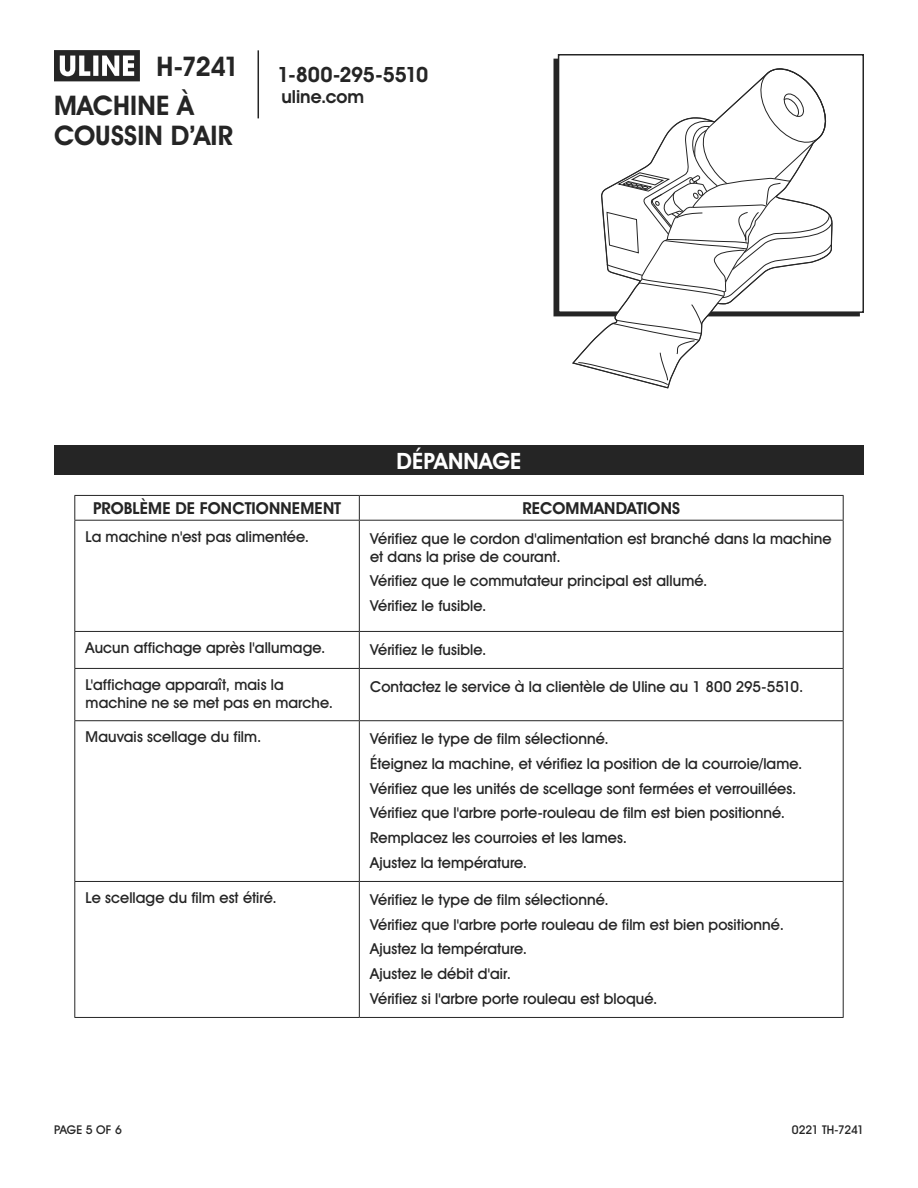
<style>
.page{position:relative;width:918px;height:1188px;background:#fff}
.page>*{position:absolute;margin:0;border:0;box-sizing:border-box;transform-origin:0 0}
.t1{font:700 27px/30px "Uline Two Knine";letter-spacing:.005em;color:#252525}
.Heading_Bar{font:700 22.5px "Uline Two Knine";letter-spacing:.005em;color:#fff}
.t2{font:700 21px "Uline Two Knine";letter-spacing:-.02em;color:#252525}
.t3{font:700 18px "Uline Two Knine";color:#252525}
.Troubleshooting_Head{font:700 16.5px "Uline Two Knine";letter-spacing:.01em;color:#252525}
.Troubleshooting_Body{font:15px/18px "Uline Two Knine";letter-spacing:.005em;color:#252525}
.t4{font:12px "Uline Two Knine";letter-spacing:-.005em;color:#252525}
</style>
<div class="page">
<hr style="left:258px;top:50px;width:1px;height:68px;background:#252525">
<svg style="left:54px;top:50px;width:86px;height:31px"></svg>
<div style="left:558px;top:54px;width:306px;height:259px;border:2px solid #252525"></div>
<svg style="left:578px;top:68px;width:254px;height:317px"></svg>
<div style="left:54px;top:446px;width:810px;height:30px;background:#252525"></div>
<svg style="left:359px;top:496px;width:1px;height:24px"></svg>
<hr style="left:359px;top:521px;width:1px;height:110px;background:#252525">
<hr style="left:359px;top:632px;width:1px;height:36px;background:#252525">
<hr style="left:359px;top:669px;width:1px;height:51px;background:#252525">
<hr style="left:359px;top:721px;width:1px;height:160px;background:#252525">
<hr style="left:359px;top:882px;width:1px;height:135px;background:#252525">
<hr style="left:74px;top:495px;width:285px;height:1px;background:#252525">
<svg style="left:74px;top:496px;width:1px;height:24px"></svg>
<hr style="left:359px;top:495px;width:485px;height:1px;background:#252525">
<svg style="left:843px;top:496px;width:1px;height:24px"></svg>
<hr style="left:74px;top:520px;width:285px;height:1px;background:#252525">
<hr style="left:74px;top:521px;width:1px;height:110px;background:#252525">
<hr style="left:843px;top:521px;width:1px;height:110px;background:#252525">
<hr style="left:74px;top:631px;width:285px;height:1px;background:#252525">
<hr style="left:74px;top:632px;width:1px;height:36px;background:#252525">
<hr style="left:359px;top:631px;width:485px;height:1px;background:#252525">
<hr style="left:843px;top:632px;width:1px;height:36px;background:#252525">
<hr style="left:74px;top:668px;width:285px;height:1px;background:#252525">
<hr style="left:74px;top:669px;width:1px;height:51px;background:#252525">
<hr style="left:359px;top:668px;width:485px;height:1px;background:#252525">
<hr style="left:843px;top:669px;width:1px;height:51px;background:#252525">
<hr style="left:74px;top:720px;width:285px;height:1px;background:#252525">
<hr style="left:74px;top:721px;width:1px;height:160px;background:#252525">
<hr style="left:359px;top:720px;width:485px;height:1px;background:#252525">
<hr style="left:843px;top:721px;width:1px;height:160px;background:#252525">
<hr style="left:74px;top:881px;width:285px;height:1px;background:#252525">
<hr style="left:74px;top:882px;width:1px;height:135px;background:#252525">
<hr style="left:359px;top:881px;width:485px;height:1px;background:#252525">
<hr style="left:843px;top:882px;width:1px;height:135px;background:#252525">
<hr style="left:359px;top:520px;width:485px;height:1px;background:#252525">
<hr style="left:74px;top:1017px;width:285px;height:1px;background:#252525">
<hr style="left:359px;top:1017px;width:485px;height:1px;background:#252525">
<h1 class="t1" style="left:157px;top:51px;width:84px">H-7241</h1>
<h1 class="t1" style="left:54px;top:90px;width:181px">MACHINE À<br>COUSSIN D’AIR</h1>
<h3 class="t2" style="left:277px;top:62px;width:152px">1-800-295-5510</h3>
<p class="t3" style="left:281px;top:86px;width:84px">uline.com</p>
<p class="Heading_Bar" style="left:397px;top:447px;width:126px">DÉPANNAGE</p>
<h1 class="Troubleshooting_Head" style="left:93px;top:498px;width:250px">PROBLÈME DE FONCTIONNEMENT</h1>
<h1 class="Troubleshooting_Head" style="left:522px;top:498px;width:159px">RECOMMANDATIONS</h1>
<p class="Troubleshooting_Body" style="left:86px;top:527px;width:225px">La machine n'est pas alimentée.</p>
<p class="Troubleshooting_Body" style="left:370px;top:529px;width:463px">Vérifiez que le cordon d'alimentation est branché dans la machine et dans la prise de courant.</p>
<p class="Troubleshooting_Body" style="left:370px;top:572px;width:339px">Vérifiez que le commutateur principal est allumé.</p>
<p class="Troubleshooting_Body" style="left:370px;top:597px;width:118px">Vérifiez le fusible.</p>
<p class="Troubleshooting_Body" style="left:86px;top:638px;width:241px">Aucun affichage après l'allumage.</p>
<p class="Troubleshooting_Body" style="left:370px;top:640px;width:118px">Vérifiez le fusible.</p>
<p class="Troubleshooting_Body" style="left:86px;top:675px;width:249px">L'affichage apparaît, mais la machine ne se met pas en marche.</p>
<p class="Troubleshooting_Body" style="left:370px;top:677px;width:435px">Contactez le service à la clientèle de Uline au 1 800 295-5510.</p>
<p class="Troubleshooting_Body" style="left:86px;top:728px;width:177px">Mauvais scellage du film.</p>
<p class="Troubleshooting_Body" style="left:370px;top:730px;width:240px">Vérifiez le type de film sélectionné.</p>
<p class="Troubleshooting_Body" style="left:370px;top:754px;width:434px">Éteignez la machine, et vérifiez la position de la courroie/lame.</p>
<p class="Troubleshooting_Body" style="left:370px;top:779px;width:428px">Vérifiez que les unités de scellage sont fermées et verrouillées.</p>
<p class="Troubleshooting_Body" style="left:370px;top:804px;width:417px">Vérifiez que l'arbre porte-rouleau de film est bien positionné.</p>
<p class="Troubleshooting_Body" style="left:370px;top:829px;width:259px">Remplacez les courroies et les lames.</p>
<p class="Troubleshooting_Body" style="left:370px;top:853px;width:159px">Ajustez la température.</p>
<p class="Troubleshooting_Body" style="left:86px;top:888px;width:193px">Le scellage du film est étiré.</p>
<p class="Troubleshooting_Body" style="left:370px;top:890px;width:240px">Vérifiez le type de film sélectionné.</p>
<p class="Troubleshooting_Body" style="left:370px;top:915px;width:415px">Vérifiez que l'arbre porte rouleau de film est bien positionné.</p>
<p class="Troubleshooting_Body" style="left:370px;top:940px;width:159px">Ajustez la température.</p>
<p class="Troubleshooting_Body" style="left:370px;top:965px;width:142px">Ajustez le débit d'air.</p>
<p class="Troubleshooting_Body" style="left:370px;top:989px;width:289px">Vérifiez si l'arbre porte rouleau est bloqué.</p>
<p class="t4" style="left:54px;top:1122px;width:69px">PAGE 5 OF 6</p>
<p class="t4" style="left:792px;top:1122px;width:74px">0221 TH-7241</p>
</div>
